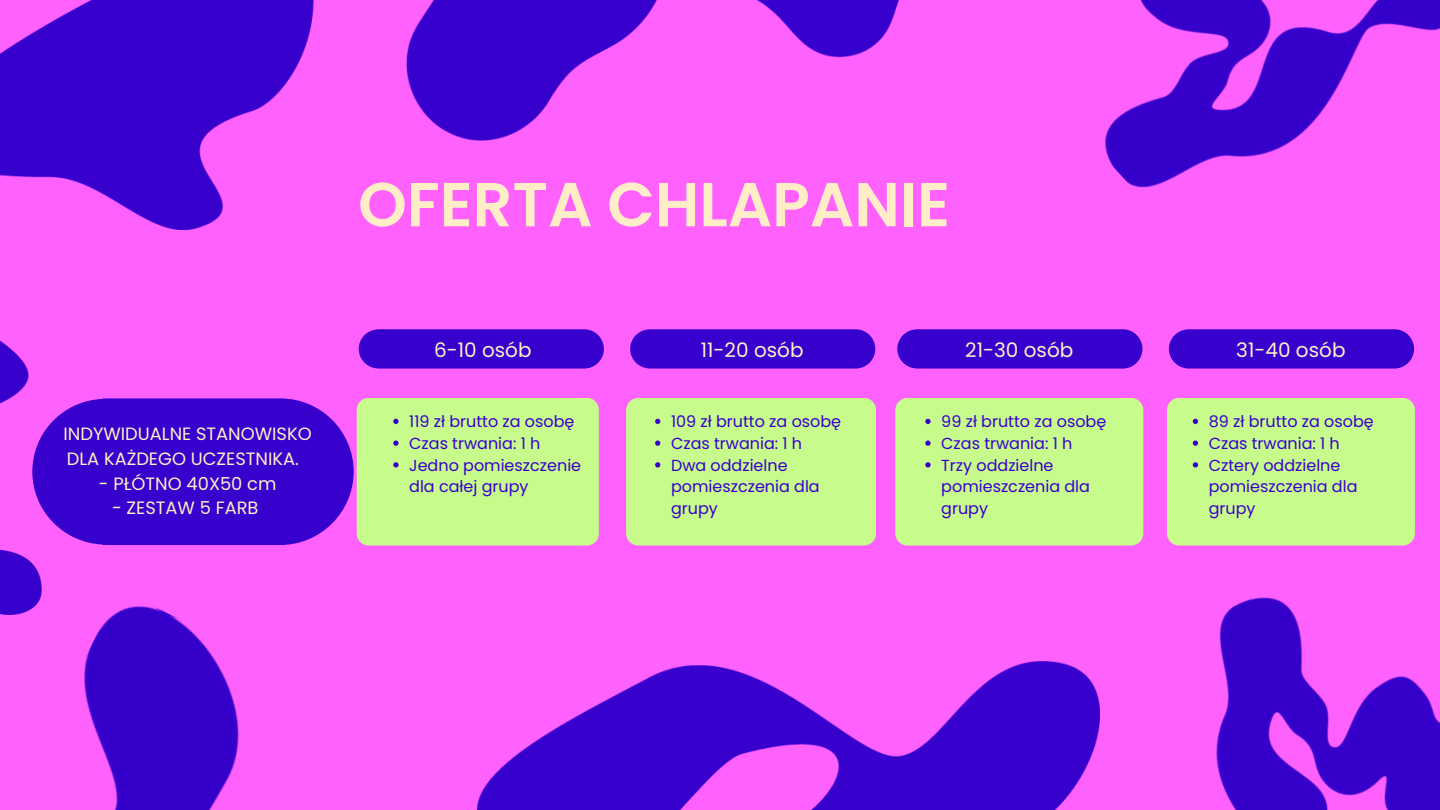
<style>
.page{position:relative;width:1440px;height:810px;background:#ff61ff}
.page>*{position:absolute;margin:0;border:0;box-sizing:border-box;transform-origin:0 0}
.t1{font:600 62px "Poppins";color:#ffedc8}
.t2{font:20px "Poppins";color:#ffedc8}
.t3{font:17.8px/24.8px "Poppins";color:#ffedc8}
.t4{font:16px/21.8px "Poppins";color:#3800cd}
</style>
<div class="page">
<svg style="left:42px;top:398px;width:312px;height:147px;background:#4808d1"></svg>
<div style="left:357px;top:398px;width:242px;height:148px;background:#c7fb8c;border-radius:12px"></div>
<div style="left:626px;top:398px;width:250px;height:148px;background:#c7fb8c;border-radius:12px"></div>
<div style="left:895px;top:398px;width:248px;height:148px;background:#c7fb8c;border-radius:12px"></div>
<div style="left:1167px;top:398px;width:248px;height:148px;background:#c7fb8c;border-radius:12px"></div>
<div style="left:359px;top:329px;width:245px;height:40px;background:#3800cd;border-radius:19px"></div>
<div style="left:630px;top:329px;width:245px;height:40px;background:#3800cd;border-radius:19px"></div>
<div style="left:897px;top:329px;width:245px;height:40px;background:#3800cd;border-radius:19px"></div>
<div style="left:1169px;top:329px;width:245px;height:40px;background:#3800cd;border-radius:19px"></div>
<img style="left:1137px;top:519px;width:303px;height:291px">
<img style="left:0;top:0;width:407px;height:230px">
<img style="left:1104px;top:0;width:336px;height:188px">
<img style="left:531px;top:662px;width:569px;height:148px">
<img style="left:0;top:340px;width:42px;height:249px">
<img style="left:407px;top:0;width:492px;height:141px">
<svg style="left:393px;top:419px;width:6px;height:5px"></svg>
<svg style="left:393px;top:441px;width:6px;height:5px"></svg>
<svg style="left:393px;top:462px;width:6px;height:6px"></svg>
<svg style="left:655px;top:419px;width:5px;height:5px"></svg>
<svg style="left:655px;top:441px;width:5px;height:5px"></svg>
<svg style="left:655px;top:462px;width:5px;height:6px"></svg>
<svg style="left:925px;top:419px;width:6px;height:5px"></svg>
<svg style="left:925px;top:441px;width:6px;height:5px"></svg>
<svg style="left:925px;top:462px;width:6px;height:6px"></svg>
<svg style="left:1193px;top:419px;width:5px;height:5px"></svg>
<svg style="left:1193px;top:441px;width:5px;height:5px"></svg>
<svg style="left:1193px;top:462px;width:5px;height:6px"></svg>
<img style="left:0;top:589px;width:531px;height:221px">
<h2 class="t3" style="left:64px;top:422px;width:250px">INDYWIDUALNE STANOWISKO<br>DLA KAŻDEGO UCZESTNIKA.</h2>
<h2 class="t3" style="left:99px;top:471px;width:179px">- PŁÓTNO 40X50 cm</h2>
<h2 class="t3" style="left:112px;top:496px;width:148px">- ZESTAW 5 FARB</h2>
<h2 class="t1" style="left:358px;top:161px;width:593px">OFERTA CHLAPANIE</h2>
<h2 class="t2" style="left:434px;top:336px;width:99px">6-10 osób</h2>
<h3 class="t4" style="left:409px;top:411px;width:167px">119 zł brutto za osobę</h3>
<p class="t4" style="left:409px;top:432px;width:133px">Czas trwania: 1 h</p>
<p class="t4" style="left:409px;top:454px;width:173px">Jedno pomieszczenie dla całej grupy</p>
<p class="t2" style="left:701px;top:336px;width:104px">11-20 osób</p>
<p class="t2" style="left:965px;top:336px;width:110px">21-30 osób</p>
<p class="t2" style="left:1236px;top:336px;width:111px">31-40 osób</p>
<p class="t4" style="left:671px;top:411px;width:172px">109 zł brutto za osobę</p>
<p class="t4" style="left:671px;top:432px;width:133px">Czas trwania: 1 h</p>
<p class="t4" style="left:671px;top:454px;width:150px">Dwa oddzielne pomieszczenia dla grupy</p>
<p class="t4" style="left:941px;top:411px;width:167px">99 zł brutto za osobę</p>
<p class="t4" style="left:941px;top:432px;width:133px">Czas trwania: 1 h</p>
<p class="t4" style="left:941px;top:454px;width:150px">Trzy oddzielne pomieszczenia dla grupy</p>
<p class="t4" style="left:1209px;top:411px;width:167px">89 zł brutto za osobę</p>
<p class="t4" style="left:1209px;top:432px;width:133px">Czas trwania: 1 h</p>
<p class="t4" style="left:1209px;top:454px;width:150px">Cztery oddzielne pomieszczenia dla grupy</p>
</div>
